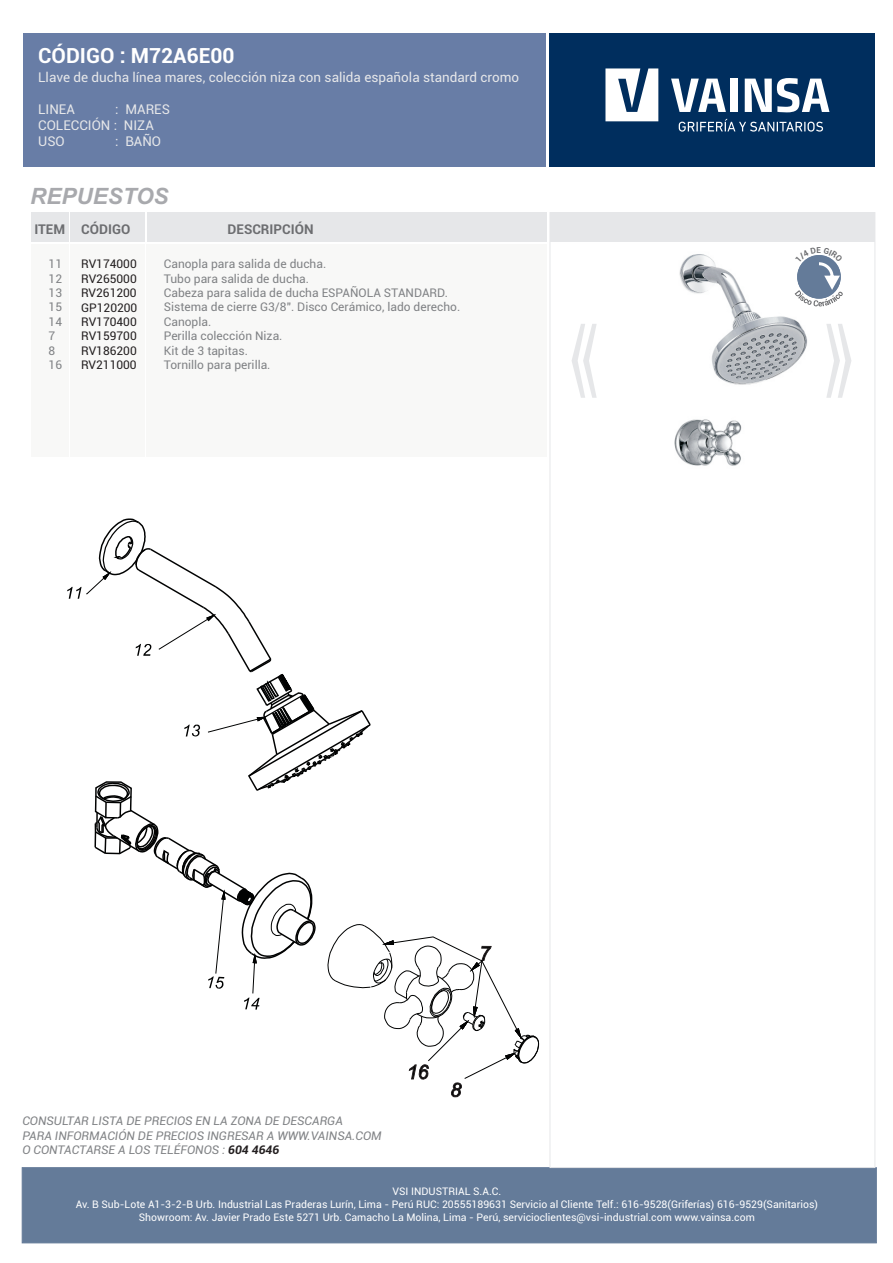
<style>
.page{position:relative;width:893px;height:1263px;background:#fff}
.page>*{position:absolute;margin:0;border:0;box-sizing:border-box;transform-origin:0 0}
.t1{font:166.2px "Arial";color:#e6e7e9;scale:.36 1}
.t2{font:italic 700 22.5px "Arial";color:#a8a9ad}
.t3{font:700 21px "Roboto";color:#fff}
.t4{font:13.5px/16.2px "Roboto";color:#e6e7e9}
.t5{font:700 13.5px "Roboto";color:#6c6d70}
.t6{font:12px/14.4px "Roboto";color:#808285}
.t7{font:italic 12px/14.4px "Roboto";color:#808285}
.t8{font:12px/14.4px "Roboto";color:#231f20;text-align:justify}
.t9{font:10.5px/12.6px "Roboto";color:#fff;text-align:center}
.s1{font-weight:700;color:#231f20}
</style>
<div class="page">
<img style="left:674px;top:254px;width:148px;height:212px">
<div style="left:147px;top:212px;width:400px;height:30px;background:#e6e7e9"></div>
<div style="left:71px;top:213px;width:74px;height:29px;background:#e6e7e9"></div>
<div style="left:32px;top:213px;width:37px;height:29px;background:#e6e7e9"></div>
<div style="left:146px;top:244px;width:401px;height:212px;background:#f8f8f7"></div>
<div style="left:549px;top:34px;width:326px;height:133px;background:#002e5e"></div>
<svg style="left:605px;top:68px;width:53px;height:53px"></svg>
<svg style="left:671px;top:79px;width:55px;height:33px"></svg>
<div style="left:730px;top:79px;width:8px;height:33px;background:#fff"></div>
<svg style="left:745px;top:78px;width:84px;height:34px"></svg>
<svg style="left:679px;top:119px;width:144px;height:13px"></svg>
<div style="left:23px;top:34px;width:522px;height:133px;background:#687da6"></div>
<div style="left:70px;top:244px;width:75px;height:212px;background:#f8f8f7"></div>
<div style="left:32px;top:244px;width:37px;height:212px;background:#f8f8f7"></div>
<div style="left:22px;top:1167px;width:855px;height:76px;background:#647b99"></div>
<svg style="left:67px;top:518px;width:473px;height:580px"></svg>
<div style="left:550px;top:213px;width:325px;height:29px;background:#e6e7e9"></div>
<svg style="left:795px;top:254px;width:48px;height:52px"></svg>
<h3 class="t3" style="left:38px;top:48px;width:198px">CÓDIGO : M72A6E00</h3>
<p class="t4" style="left:38px;top:70px;width:483px">Llave de ducha línea mares, colección niza con salida española standard cromo</p>
<p class="t4" style="left:38px;top:102px;width:38px">LINEA</p>
<p class="t4" style="left:38px;top:102px;width:133px;text-indent:77px">: MARES<br>COLECCIÓN : NIZA<br>USO</p>
<p class="t4" style="left:115px;top:135px;width:47px">: BAÑO</p>
<h2 class="t2" style="left:30px;top:187px;width:140px">REPUESTOS</h2>
<p class="t5" style="left:34px;top:223px;width:97px">ITEM CÓDIGO</p>
<p class="t5" style="left:228px;top:223px;width:87px">DESCRIPCIÓN</p>
<p class="t6" style="left:49px;top:258px;width:15px">11<br>12<br>13<br>15<br>14<br>7<br>8<br>16</p>
<p class="t6" style="left:164px;top:258px;width:298px">Canopla para salida de ducha.<br>Tubo para salida de ducha.<br>Cabeza para salida de ducha ESPAÑOLA STANDARD.<br>Sistema de cierre G3/8". Disco Cerámico, lado derecho.<br>Canopla.<br>Perilla colección Niza.<br>Kit de 3 tapitas.<br>Tornillo para perilla.</p>
<p class="t8" style="left:81px;top:258px;width:58px">RV174000<br>RV265000<br>RV261200<br>GP120200<br>RV170400<br>RV159700<br>RV186200<br>RV211000</p>
<h1 class="t1" style="left:822px;top:283px;width:94px">»</h1>
<p class="t7" style="left:22px;top:1115px;width:361px">CONSULTAR LISTA DE PRECIOS EN LA ZONA DE DESCARGA<br>PARA INFORMACIÓN DE PRECIOS INGRESAR A WWW.VAINSA.COM<br>O CONTACTARSE A LOS TELÉFONOS : <span class="s1">604 4646</span></p>
<p class="t9" style="left:76px;top:1186px;width:744px">VSI INDUSTRIAL S.A.C.<br>Av. B Sub-Lote A1-3-2-B Urb. Industrial Las Praderas Lurín, Lima - Perú RUC: 20555189631 Servicio al Cliente Telf.: 616-9528(Griferías) 616-9529(Sanitarios)<br>Showroom: Av. Javier Prado Este 5271 Urb. Camacho La Molina, Lima - Perú, servicioclientes@vsi-industrial.com www.vainsa.com</p>
</div>
